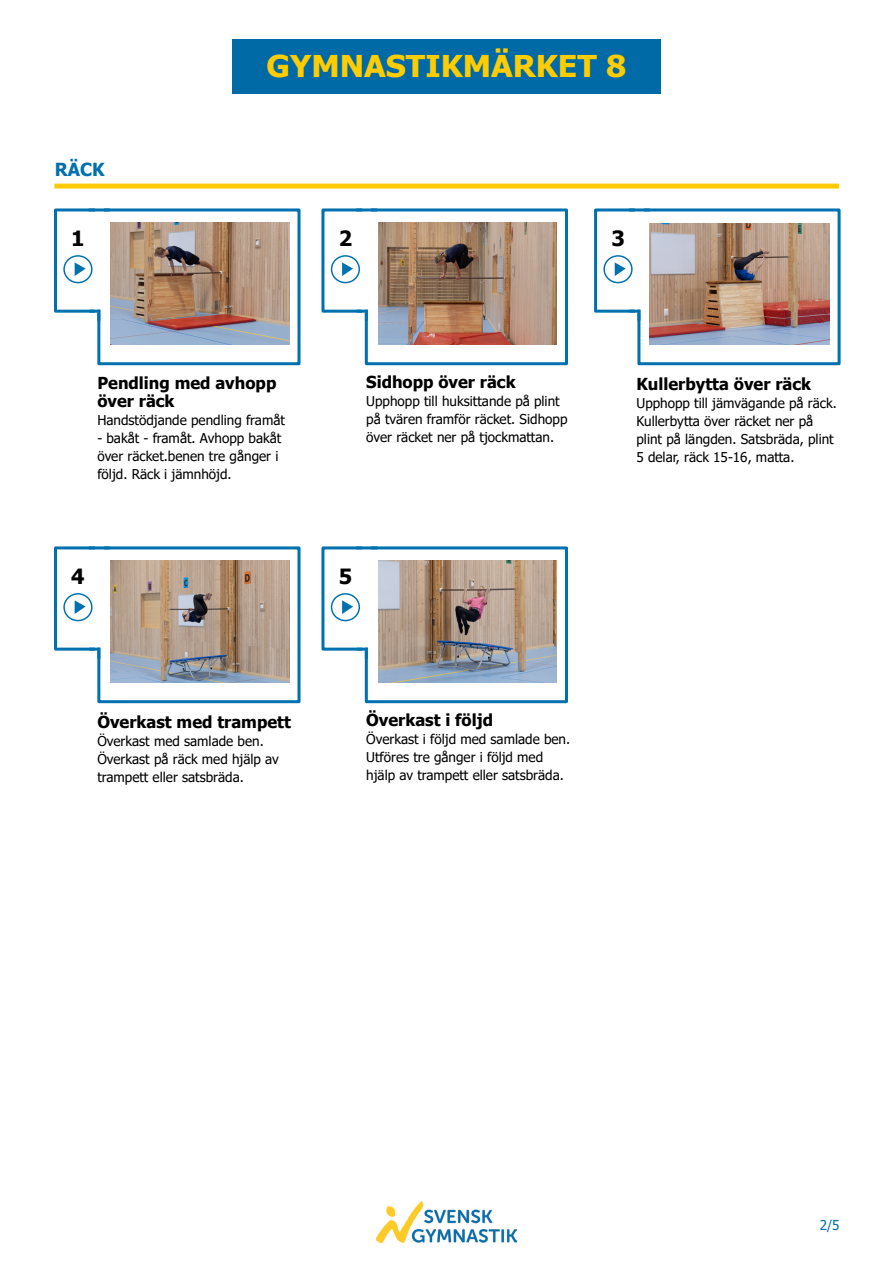
<style>
.page{position:relative;width:893px;height:1263px;background:#fff}
.page>*{position:absolute;margin:0;border:0;box-sizing:border-box;transform-origin:0 0}
.t1{font:700 30px "Tahoma";color:#fecc00;scale:1.06 1}
.t2{font:700 21px "Tahoma";color:#000}
.t3{font:700 18px "Tahoma";color:#0071ae}
.t4{font:700 16.5px/18px "Tahoma";color:#000}
.t5{font:13.5px/18px "Tahoma";color:#000}
.t6{font:13.5px "Tahoma";color:#0071af}
</style>
<div class="page">
<div style="left:232px;top:39px;width:429px;height:54px;background:#006aa7"></div>
<img style="left:376px;top:1201px;width:141px;height:41px">
<div style="left:54px;top:184px;width:785px;height:5px;background:#ffcb05"></div>
<img style="left:111px;top:223px;width:178px;height:121px">
<img style="left:111px;top:561px;width:178px;height:121px">
<img style="left:649px;top:223px;width:180px;height:122px">
<img style="left:378px;top:223px;width:179px;height:121px">
<img style="left:378px;top:561px;width:179px;height:121px">
<svg style="left:64px;top:256px;width:28px;height:27px"></svg>
<div style="left:63px;top:255px;width:30px;height:28px;border:1px solid #0071af;border-radius:50%"></div>
<svg style="left:75px;top:262px;width:11px;height:14px"></svg>
<svg style="left:64px;top:594px;width:28px;height:26px"></svg>
<div style="left:63px;top:593px;width:30px;height:28px;border:1px solid #0071af;border-radius:50%"></div>
<svg style="left:75px;top:600px;width:11px;height:14px"></svg>
<div style="left:331px;top:255px;width:29px;height:28px;border:1px solid #0071af;border-radius:50%"></div>
<svg style="left:342px;top:262px;width:11px;height:14px"></svg>
<div style="left:331px;top:593px;width:29px;height:28px;border:1px solid #0071af;border-radius:50%"></div>
<svg style="left:342px;top:600px;width:11px;height:14px"></svg>
<svg style="left:604px;top:256px;width:28px;height:27px"></svg>
<div style="left:603px;top:255px;width:30px;height:28px;border:1px solid #0071af;border-radius:50%"></div>
<svg style="left:615px;top:262px;width:11px;height:14px"></svg>
<div style="left:54px;top:208px;width:46px;height:105px;border:3px solid #0071af"></div>
<div style="left:97px;top:208px;width:203px;height:157px;border:3px solid #0071af"></div>
<div style="left:95px;top:208px;width:9px;height:105px;background:#fff"></div>
<hr style="left:89px;top:208px;width:20px;height:3px;background:#0071af">
<svg style="left:89px;top:310px;width:11px;height:11px"></svg>
<div style="left:54px;top:546px;width:46px;height:105px;border:3px solid #0071af"></div>
<div style="left:97px;top:546px;width:203px;height:157px;border:3px solid #0071af"></div>
<div style="left:95px;top:546px;width:9px;height:105px;background:#fff"></div>
<hr style="left:89px;top:546px;width:20px;height:3px;background:#0071af">
<svg style="left:89px;top:648px;width:11px;height:11px"></svg>
<div style="left:321px;top:208px;width:47px;height:105px;border:3px solid #0071af"></div>
<div style="left:365px;top:208px;width:203px;height:157px;border:3px solid #0071af"></div>
<div style="left:362px;top:208px;width:9px;height:105px;background:#fff"></div>
<hr style="left:357px;top:208px;width:20px;height:3px;background:#0071af">
<svg style="left:357px;top:310px;width:11px;height:11px"></svg>
<div style="left:321px;top:546px;width:47px;height:105px;border:3px solid #0071af"></div>
<div style="left:365px;top:546px;width:203px;height:157px;border:3px solid #0071af"></div>
<div style="left:362px;top:546px;width:9px;height:105px;background:#fff"></div>
<hr style="left:357px;top:546px;width:20px;height:3px;background:#0071af">
<svg style="left:357px;top:648px;width:11px;height:11px"></svg>
<div style="left:594px;top:208px;width:46px;height:105px;border:3px solid #0071af"></div>
<div style="left:637px;top:208px;width:204px;height:157px;border:3px solid #0071af"></div>
<div style="left:635px;top:208px;width:9px;height:105px;background:#fff"></div>
<hr style="left:629px;top:208px;width:20px;height:3px;background:#0071af">
<svg style="left:629px;top:310px;width:11px;height:11px"></svg>
<h3 class="t3" style="left:55px;top:157px;width:51px">RÄCK</h3>
<h2 class="t2" style="left:71px;top:223px;width:15px">1</h2>
<h1 class="t1" style="left:266px;top:45px;width:341px">GYMNASTIKMÄRKET 8</h1>
<h2 class="t2" style="left:339px;top:223px;width:15px">2</h2>
<h2 class="t2" style="left:611px;top:223px;width:15px">3</h2>
<p class="t4" style="left:97px;top:375px;width:181px">Pendling med avhopp över räck</p>
<p class="t5" style="left:97px;top:412px;width:189px">Handstödjande pendling framåt</p>
<p class="t5" style="left:97px;top:430px;width:186px">- bakåt - framåt. Avhopp bakåt över räcket.benen tre gånger i följd. Räck i jämnhöjd.</p>
<h2 class="t2" style="left:71px;top:561px;width:15px">4</h2>
<p class="t4" style="left:366px;top:374px;width:151px">Sidhopp över räck</p>
<p class="t5" style="left:366px;top:393px;width:203px">Upphopp till huksittande på plint på tvären framför räcket. Sidhopp över räcket ner på tjockmattan.</p>
<h2 class="t2" style="left:339px;top:561px;width:15px">5</h2>
<p class="t4" style="left:97px;top:714px;width:195px">Överkast med trampett</p>
<p class="t5" style="left:97px;top:733px;width:183px">Överkast med samlade ben.<br>Överkast på räck med hjälp av trampett eller satsbräda.</p>
<p class="t4" style="left:366px;top:712px;width:128px">Överkast i följd</p>
<p class="t5" style="left:366px;top:731px;width:205px">Överkast i följd med samlade ben.<br>Utföres tre gånger i följd med hjälp av trampett eller satsbräda.</p>
<p class="t4" style="left:636px;top:376px;width:176px">Kullerbytta över räck</p>
<p class="t5" style="left:636px;top:395px;width:202px">Upphopp till jämvägande på räck.<br>Kullerbytta över räcket ner på plint på längden. Satsbräda, plint<br>5 delar, räck 15-16, matta.</p>
<p class="t6" style="left:820px;top:1215px;width:21px">2/5</p>
</div>
